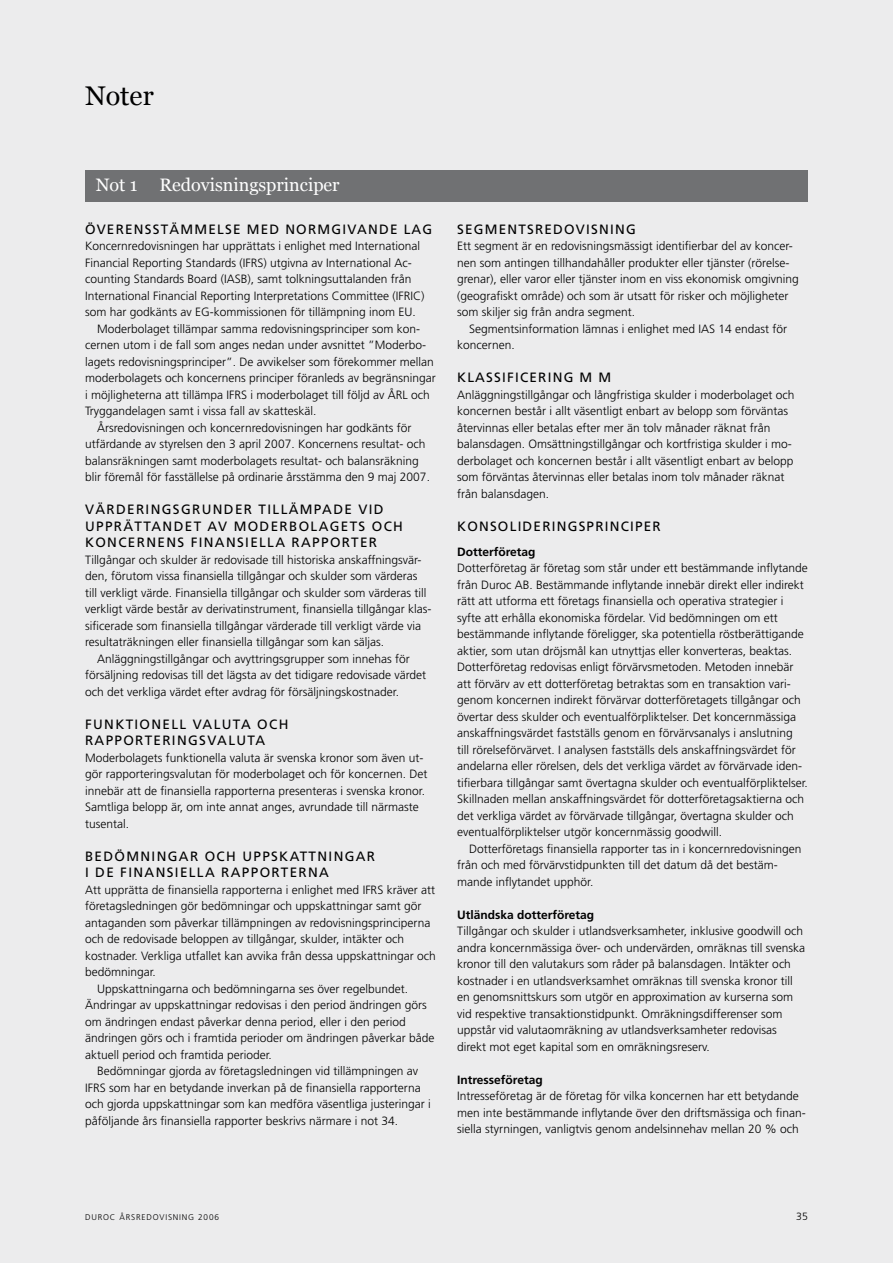
<style>
.page{position:relative;width:893px;height:1263px;background:#ececed}
.page>*{position:absolute;margin:0;border:0;box-sizing:border-box;transform-origin:0 0}
.t1{font:27px "Georgia";color:#000}
.t2{font:18px "Georgia";color:#fff}
.t3{font:13.5px/16.5px "Frutiger";letter-spacing:.1em;color:#000}
.t4{font:300 12px/16.5px "Frutiger";color:#000}
.t5{font:700 12px "Frutiger";color:#000}
.t6{font:300 10.5px "Frutiger";color:#000}
.t7{font:300 8.25px "Frutiger";letter-spacing:.1em;color:#000}
</style>
<div class="page">
<div style="left:85px;top:170px;width:723px;height:32px;background:#707173"></div>
<h1 class="t1" style="left:85px;top:81px;width:70px">Noter</h1>
<h2 class="t2" style="left:96px;top:174px;width:245px">Not 1 Redovisningsprinciper</h2>
<p class="t3" style="left:85px;top:221px;width:349px">ÖVERENSSTÄMMELSE MED NORMGIVANDE LAG</p>
<p class="t4" style="left:85px;top:238px;width:336px">Koncernredovisningen har upprättats i enlighet med International</p>
<p class="t4" style="left:85px;top:254px;width:328px">Financial Reporting Standards (IFRS) utgivna av International Ac-</p>
<p class="t4" style="left:85px;top:271px;width:328px">counting Standards Board (IASB), samt tolkningsuttalanden från</p>
<p class="t4" style="left:85px;top:287px;width:341px">International Financial Reporting Interpretations Committee (IFRIC)</p>
<p class="t4" style="left:85px;top:304px;width:332px">som har godkänts av EG-kommissionen för tillämpning inom EU.</p>
<p class="t4" style="left:97px;top:320px;width:325px">Moderbolaget tillämpar samma redovisningsprinciper som kon-</p>
<p class="t4" style="left:85px;top:337px;width:342px">cernen utom i de fall som anges nedan under avsnittet ”Moderbo-</p>
<p class="t4" style="left:85px;top:353px;width:350px">lagets redovisningsprinciper”. De avvikelser som förekommer mellan</p>
<p class="t4" style="left:85px;top:370px;width:352px">moderbolagets och koncernens principer föranleds av begränsningar</p>
<p class="t4" style="left:85px;top:386px;width:346px">i möjligheterna att tillämpa IFRS i moderbolaget till följd av ÅRL och</p>
<p class="t4" style="left:85px;top:403px;width:233px">Tryggandelagen samt i vissa fall av skatteskäl.</p>
<p class="t4" style="left:97px;top:419px;width:316px">Årsredovisningen och koncernredovisningen har godkänts för</p>
<p class="t4" style="left:85px;top:436px;width:342px">utfärdande av styrelsen den 3 april 2007. Koncernens resultat- och</p>
<p class="t4" style="left:85px;top:452px;width:335px">balansräkningen samt moderbolagets resultat- och balansräkning</p>
<p class="t4" style="left:85px;top:469px;width:346px">blir föremål för fasställelse på ordinarie årsstämma den 9 maj 2007.</p>
<p class="t3" style="left:85px;top:501px;width:300px">VÄRDERINGSGRU NDER TILLÄMPADE VID<br>UPP</p>
<p class="t3" style="left:85px;top:518px;width:319px;text-indent:29px">RÄTTANDET AV MODERBOLAGETS OCH<br>KONCERNENS FINANSIELLA RAPP</p>
<p class="t3" style="left:330px;top:534px;width:49px">ORTER</p>
<p class="t4" style="left:85px;top:551px;width:338px">Tillgångar och skulder är redovisade till historiska anskaffningsvär-</p>
<p class="t4" style="left:85px;top:568px;width:334px">den, förutom vissa finansiella tillgångar och skulder som värderas</p>
<p class="t4" style="left:85px;top:584px;width:343px">till verkligt värde. Finansiella tillgångar och skulder som värderas till</p>
<p class="t4" style="left:85px;top:601px;width:348px">verkligt värde består av derivatinstrument, finansiella tillgångar klas-</p>
<p class="t4" style="left:85px;top:617px;width:338px">sificerade som finansiella tillgångar värderade till verkligt värde via</p>
<p class="t4" style="left:85px;top:634px;width:301px">resultaträkningen eller finansiella tillgångar som kan säljas.</p>
<p class="t4" style="left:97px;top:650px;width:314px">Anläggningstillgångar och avyttringsgrupper som innehas för</p>
<p class="t4" style="left:85px;top:667px;width:343px">försäljning redovisas till det lägsta av det tidigare redovisade värdet</p>
<p class="t4" style="left:85px;top:683px;width:316px">och det verkliga värdet efter avdrag för försäljningskostnader.</p>
<p class="t3" style="left:85px;top:716px;width:205px">FU NKTIONELL VALUTA OCH<br>RAPP</p>
<p class="t3" style="left:123px;top:732px;width:143px">ORTERINGSVALUTA</p>
<p class="t4" style="left:85px;top:749px;width:344px">Moderbolagets funktionella valuta är svenska kronor som även ut&shy;gör rapporteringsvalutan för moderbolaget och för koncernen. Det innebär att de finansiella rapporterna presenteras i svenska kronor.<br>Samtliga belopp är, om inte annat anges, avrundade till närmaste tusental.</p>
<p class="t3" style="left:85px;top:848px;width:167px">BEDÖMNINGAR OCH UPP</p>
<p class="t3" style="left:271px;top:848px;width:106px">SKATTNINGAR</p>
<p class="t3" style="left:85px;top:864px;width:156px">I DE FINANSIELLA RAPP</p>
<p class="t3" style="left:260px;top:864px;width:71px">ORTERNA</p>
<p class="t4" style="left:85px;top:881px;width:352px">Att upprätta de finansiella rapporterna i enlighet med IFRS kräver att</p>
<p class="t4" style="left:85px;top:898px;width:338px">företagsledningen gör bedömningar och uppskattningar samt gör</p>
<p class="t4" style="left:85px;top:914px;width:347px">antaganden som påverkar tillämpningen av redovisningsprinciperna</p>
<p class="t4" style="left:85px;top:931px;width:320px">och de redovisade beloppen av tillgångar, skulder, intäkter och</p>
<p class="t4" style="left:85px;top:947px;width:352px">kostnader. Verkliga utfallet kan avvika från dessa uppskattningar och</p>
<p class="t4" style="left:85px;top:964px;width:72px">bedömningar.</p>
<p class="t4" style="left:97px;top:980px;width:312px">Uppskattningarna och bedömningarna ses över regelbundet.</p>
<p class="t4" style="left:85px;top:997px;width:343px">Ändringar av uppskattningar redovisas i den period ändringen görs</p>
<p class="t4" style="left:85px;top:1013px;width:322px">om ändringen endast påverkar denna period, eller i den period</p>
<p class="t4" style="left:85px;top:1030px;width:351px">ändringen görs och i framtida perioder om ändringen påverkar både</p>
<p class="t4" style="left:85px;top:1046px;width:188px">aktuell period och framtida perioder.</p>
<p class="t4" style="left:97px;top:1063px;width:322px">Bedömningar gjorda av företagsledningen vid tillämpningen av</p>
<p class="t4" style="left:85px;top:1079px;width:337px">IFRS som har en betydande inverkan på de finansiella rapporterna</p>
<p class="t4" style="left:85px;top:1096px;width:347px">och gjorda uppskattningar som kan medföra väsentliga justeringar i</p>
<p class="t4" style="left:85px;top:1112px;width:315px">påföljande års finansiella rapporter beskrivs närmare i not 34.</p>
<p class="t3" style="left:457px;top:221px;width:180px">SEGMENTSREDOVISNING</p>
<p class="t4" style="left:457px;top:238px;width:343px">Ett segment är en redovisningsmässigt identifierbar del av koncer&shy;nen som antingen tillhandahåller produkter eller tjänster (rörelse&shy;grenar), eller varor eller tjänster inom en viss ekonomisk omgivning (geografiskt område) och som är utsatt för risker och möjligheter som skiljer sig från andra segment.</p>
<p class="t4" style="left:457px;top:320px;width:332px;text-indent:12px">Segmentsinformation lämnas i enlighet med IAS 1 4 endast för koncernen.</p>
<p class="t3" style="left:457px;top:369px;width:156px">KLASSIFICERING M M</p>
<p class="t4" style="left:457px;top:386px;width:339px">Anläggningstillgångar och långfristiga skulder i moderbolaget och koncernen består i allt väsentligt enbart av belopp som förväntas återvinnas eller betalas efter mer än tolv månader räknat från balansdagen. Omsättningstillgångar och kortfristiga skulder i mo&shy;derbolaget och koncernen består i allt väsentligt enbart av belopp som förväntas återvinnas eller betalas inom tolv månader räknat från balansdagen.</p>
<p class="t3" style="left:457px;top:518px;width:11px">KONSOLIDERINGS</p>
<p class="t3" style="left:587px;top:518px;width:17px">PRINCI</p>
<p class="t3" style="left:635px;top:518px;width:18px">PER</p>
<p class="t5" style="left:457px;top:544px;width:80px">Dotterföretag</p>
<p class="t4" style="left:457px;top:560px;width:352px">Dotterföretag är företag som står under ett bestämmande inflytande från Duroc AB. Bestämmande inflytande innebär direkt eller indirekt rätt att utforma ett företags finansiella och operativa strategier i syfte att erhålla ekonomiska fördelar. Vid bedömningen om ett bestämmande inflytande föreligger, ska potentiella röstberättigande aktier, som utan dröjsmål kan utnyttjas eller konverteras, beaktas.<br>Dotterföretag redovisas enligt förvärvsmetoden. Metoden innebär att förvärv av ett dotterföretag betraktas som en transaktion vari&shy;genom koncernen indirekt förvärvar dotterföretagets tillgångar och övertar dess skulder och eventualförpliktelser. Det koncernmässiga anskaffningsvärdet fastställs genom en förvärvsanalys i anslutning<br>till rörelseförvärvet. I analysen fastställs dels anskaffningsvärdet för andelarna eller rörelsen, dels det verkliga värdet av förvärvade iden&shy;tifierbara tillgångar samt övertagna skulder och eventualförpliktelser.<br>Skillnaden mellan anskaffningsvärdet för dotterföretagsaktierna och det verkliga värdet av förvärvade tillgångar, övertagna skulder och eventualförpliktelser utgör koncernmässig goodwill.</p>
<p class="t4" style="left:457px;top:840px;width:346px;text-indent:12px">Dotterföretags finansiella rapporter tas in i koncernredovisningen från och med förvärvstidpunkten till det datum då det bestäm&shy;mande inflytandet upphör.</p>
<p class="t5" style="left:457px;top:907px;width:139px">Utländska dotterföretag</p>
<p class="t4" style="left:457px;top:923px;width:350px">Tillgångar och skulder i utlandsverksamheter, inklusive goodwill och andra koncernmässiga över- och undervärden, omräknas till svenska kronor till den valutakurs som råder på balansdagen. Intäkter och kostnader i en utlandsverksamhet omräknas till svenska kronor till en genomsnittskurs som utgör en approximation av kurserna som vid respektive transaktionstidpunkt. Omräkningsdifferenser som uppstår vid valutaomräkning av utlandsverksamheter redovisas direkt mot eget kapital som en omräkningsreserv.</p>
<p class="t5" style="left:457px;top:1072px;width:87px">Intresseföretag</p>
<p class="t4" style="left:457px;top:1088px;width:350px">Intresseföretag är de företag för vilka koncernen har ett betydande men inte bestämmande inflytande över den driftsmässiga och finan&shy;siella styrningen, vanligtvis genom andelsinnehav mellan 20 % och</p>
<p class="t7" style="left:85px;top:1213px;width:135px">DUROC ÅRSREDOVISNING 2006</p>
<p class="t6" style="left:796px;top:1211px;width:13px">35</p>
</div>
